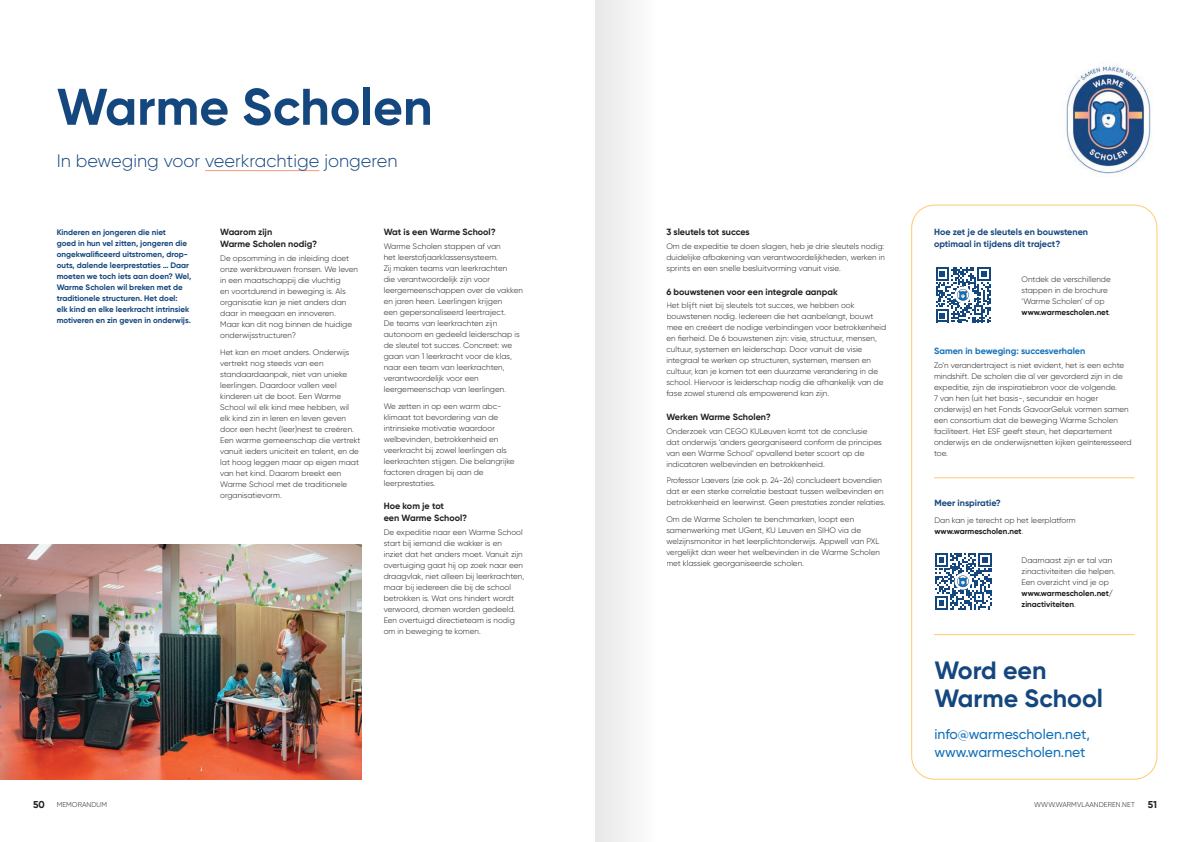
<style>
.page{position:relative;width:1191px;height:842px;background:#fff}
.page>*{position:absolute;margin:0;border:0;box-sizing:border-box;transform-origin:0 0}
.t1{font:700 51.4px "Gilroy";color:#15477f}
.t2{font:700 25px/28px "Gilroy";color:#15477f}
.t3{font:300 18px "Gilroy";color:#15477f}
.t4{font:500 14px/18px "Gilroy";color:#1471b9}
.t5{font:700 10px "Gilroy";color:#231f20}
.Q___A{font:700 9px/12px "Gilroy";color:#231f20}
.Q___A-2{font:700 9px/12px "Gilroy";color:#15477f}
.Q___A-3{font:700 9px "Gilroy";color:#1471b9}
.t6{font:300 8px/11px "Gilroy";color:#231f20}
.Inleiding{font:700 8px/11px "Gilroy";color:#15477f}
.t7{font:300 7px "Gilroy";letter-spacing:.01em;color:#231f20}
.s1{font-weight:700}
.s2{font-weight:700;font-size:10px}
</style>
<div class="page">
<hr style="left:205px;top:170px;width:114px;height:1px;background:#f79a74">
<div style="left:911px;top:205px;width:246px;height:575px;border:1px solid #feca72;border-radius:23px"></div>
<img style="left:1066px;top:65px;width:85px;height:109px">
<hr style="left:934px;top:477px;width:200px;height:1px;background:#feca72">
<hr style="left:934px;top:634px;width:200px;height:1px;background:#feca72">
<svg style="left:935px;top:553px;width:56px;height:57px"></svg>
<svg style="left:936px;top:267px;width:54px;height:55px"></svg>
<img style="left:0;top:544px;width:361px;height:236px">
<div style="left:595px;top:0;width:71px;height:842px;background:#f4f4f4"></div>
<p class="t1" style="left:57px;top:75px;width:377px">Warme Scholen</p>
<p class="t3" style="left:57px;top:149px;width:342px">In beweging voor veerkrachtige jongeren</p>
<p class="Inleiding" style="left:57px;top:226px;width:136px">Kinderen en jongeren die niet<br>goed in hun vel zitten, jongeren die ongekwalificeerd uitstromen, drop&shy;outs, dalende leerprestaties … Daar moeten we toch iets aan doen? Wel, Warme Scholen wil breken met de traditionele structuren. Het doel:<br>elk kind en elke leerkracht intrinsiek motiveren en zin geven in onderwijs.</p>
<p class="Q___A" style="left:220px;top:226px;width:98px">Waarom zijn<br>Warme Scholen nodig?</p>
<p class="t6" style="left:220px;top:253px;width:139px">De opsomming in de inleiding doet onze wenkbrauwen fronsen. We leven in een maatschappij die vluchtig<br>en voortdurend in beweging is. Als organisatie kan je niet anders dan daar in meegaan en innoveren.<br>Maar kan dit nog binnen de huidige onderwijsstructuren?</p>
<p class="t6" style="left:220px;top:347px;width:142px">Het kan en moet anders. Onderwijs vertrekt nog steeds van een standaardaanpak, niet van unieke leerlingen. Daardoor vallen veel kinderen uit de boot. Een Warme<br>School wil elk kind mee hebben, wil elk kind zin in leren en leven geven door een hecht (leer)nest te creëren.<br>Een warme gemeenschap die vertrekt vanuit ieders uniciteit en talent, en de lat hoog leggen maar op eigen maat van het kind. Daarom breekt een<br>Warme School met de traditionele organisatievorm.</p>
<p class="Q___A" style="left:384px;top:226px;width:113px">Wat is een Warme School?</p>
<p class="t6" style="left:384px;top:241px;width:141px">Warme Scholen stappen af van<br>het leerstofjaarklassensysteem.<br>Zij maken teams van leerkrachten<br>die verantwoordelijk zijn voor leergemeenschappen over de vakken en jaren heen. Leerlingen krijgen<br>een gepersonaliseerd leertraject.<br>De teams van leerkrachten zijn autonoom en gedeeld leiderschap is de sleutel tot succes. Concreet: we gaan van 1 leerkracht voor de klas, naar een team van leerkrachten, verantwoordelijk voor een leergemeenschap van leerlingen.</p>
<p class="t6" style="left:384px;top:401px;width:132px">We zetten in op een warm abc&shy;klimaat tot bevordering van de intrinsieke motivatie waardoor welbevinden, betrokkenheid en veerkracht bij zowel leerlingen als leerkrachten stijgen. Die belangrijke factoren dragen bij aan de leerprestaties.</p>
<p class="Q___A" style="left:384px;top:500px;width:85px">Hoe kom je tot<br>een Warme School?</p>
<p class="t6" style="left:384px;top:527px;width:142px">De expeditie naar een Warme School start bij iemand die wakker is en<br>inziet dat het anders moet. Vanuit zijn overtuiging gaat hij op zoek naar een draagvlak, niet alleen bij leerkrachten, maar bij iedereen die bij de school betrokken is. Wat ons hindert wordt verwoord, dromen worden gedeeld.<br>Een overtuigd directieteam is nodig om in beweging te komen.</p>
<p class="Q___A" style="left:666px;top:226px;width:85px">3 sleutels tot succes</p>
<p class="t6" style="left:666px;top:241px;width:220px;text-align:justify">Om de expeditie te doen slagen, heb je drie sleutels nodig: duidelijke afbakening van verantwoordelijkheden, werken in sprints en een snelle besluitvorming vanuit visie.</p>
<p class="Q___A" style="left:666px;top:285px;width:173px">6 bouwstenen voor een integrale aanpak</p>
<p class="t6" style="left:666px;top:300px;width:221px">Het blijft niet bij sleutels tot succes, we hebben ook bouwstenen nodig. Iedereen die het aanbelangt, bouwt mee en creëert de nodige verbindingen voor betrokkenheid en fierheid. De 6 bouwstenen zijn: visie, structuur, mensen, cultuur, systemen en leiderschap. Door vanuit de visie integraal te werken op structuren, systemen, mensen en cultuur, kan je komen tot een duurzame verandering in de school. Hiervoor is leiderschap nodig die afhankelijk van de fase zowel sturend als empowerend kan zijn.</p>
<p class="Q___A" style="left:666px;top:411px;width:106px">Werken Warme Scholen?</p>
<p class="t6" style="left:666px;top:425px;width:217px">Onderzoek van CEGO KULeuven komt tot de conclusie dat onderwijs ‘anders georganiseerd conform de principes van een Warme School’ opvallend beter scoort op de indicatoren welbevinden en betrokkenheid.</p>
<p class="t6" style="left:666px;top:475px;width:220px">Professor Laevers (zie ook p. 24-26) concludeert bovendien dat er een sterke correlatie bestaat tussen welbevinden en betrokkenheid en leerwinst. Geen prestaties zonder relaties.</p>
<p class="t6" style="left:666px;top:514px;width:215px">Om de Warme Scholen te benchmarken, loopt een samenwerking met UGent, KU Leuven en SIHO via de welzijnsmonitor in het leerplichtonderwijs. Appwell van PXL vergelijkt dan weer het welbevinden in de Warme Scholen met klassiek georganiseerde scholen.</p>
<p class="Q___A-2" style="left:934px;top:226px;width:156px">Hoe zet je de sleutels en bouwstenen optimaal in tijdens dit traject?</p>
<p class="t6" style="left:1021px;top:273px;width:91px">Ontdek de verschillende stappen in de brochure ‘Warme Scholen’ of op <span class="s1">www.warmescholen.net</span>.</p>
<p class="Q___A-3" style="left:934px;top:346px;width:153px">Samen in beweging: succesverhalen</p>
<p class="t6" style="left:934px;top:360px;width:199px">Zo’n verandertraject is niet evident, het is een echte mindshift. De scholen die al ver gevorderd zijn in de expeditie, zijn de inspiratiebron voor de volgende.<br>7 van hen (uit het basis-, secundair en hoger onderwijs) en het Fonds GavoorGeluk vormen samen een consortium dat de beweging Warme Scholen faciliteert. Het ESF geeft steun, het departement onderwijs en de onderwijsnetten kijken geïnteresseerd toe.</p>
<p class="Q___A-2" style="left:934px;top:497px;width:68px">Meer inspiratie?</p>
<p class="t6" style="left:934px;top:514px;width:143px">Dan kan je terecht op het leerplatform <span class="s1">www.warmescholen.net</span>.</p>
<p class="t6" style="left:1021px;top:554px;width:95px">Daarnaast zijn er tal van zinactiviteiten die helpen.<br>Een overzicht vind je op <span class="s1">www.warmescholen.net/ zinactiviteiten</span>.</p>
<p class="t2" style="left:934px;top:656px;width:170px">Word een<br>Warme School</p>
<p class="t4" style="left:934px;top:725px;width:157px">info@warmescholen.net, www.warmescholen.net</p>
<p class="t7" style="left:33px;top:800px;width:75px"><span class="s2">50</span> MEMORANDUM</p>
<p class="t7" style="left:1034px;top:800px;width:102px">WWW.WARMVLAANDEREN.NET</p>
<p class="t5" style="left:1148px;top:798px;width:10px">51</p>
</div>
